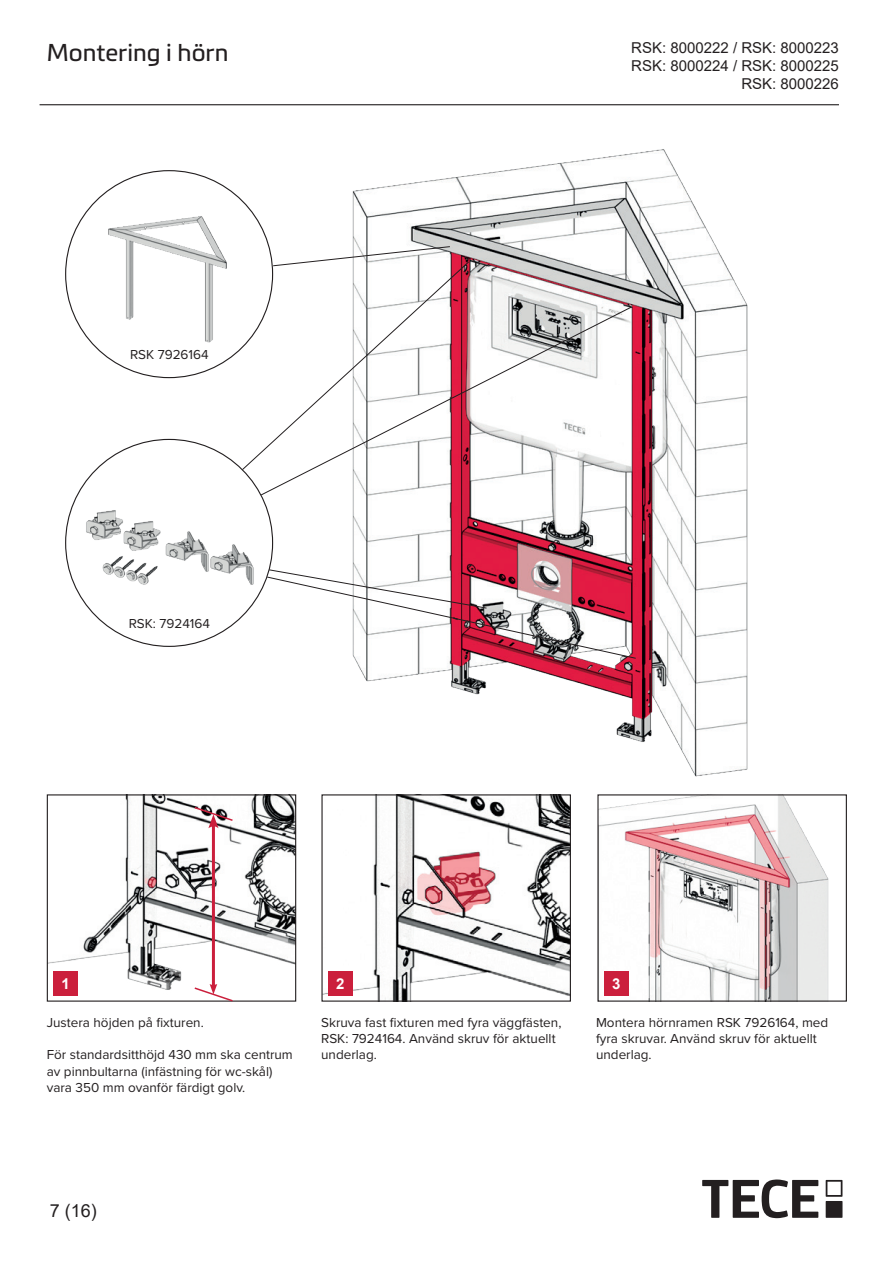
<style>
.page{position:relative;width:893px;height:1263px;background:#fff}
.page>*{position:absolute;margin:0;border:0;box-sizing:border-box;transform-origin:0 0}
.t1{font:24px "Metronic Pro";color:#231f20}
.t2{font:18px "Arial";color:#231f20}
.t3{font:15px/18px "Arial";color:#231f20;text-align:right}
.t4{font:700 15px "Arial";color:#fff}
.t5{font:13.5px/16.2px "Proxima Nova";color:#231f20}
</style>
<div class="page">
<img style="left:49px;top:796px;width:245px;height:200px">
<div style="left:47px;top:794px;width:249px;height:208px;border:1px solid #231f20"></div>
<img style="left:599px;top:796px;width:230px;height:204px">
<img style="left:323px;top:796px;width:246px;height:204px">
<div style="left:321px;top:794px;width:250px;height:208px;border:1px solid #231f20"></div>
<img style="left:352px;top:149px;width:396px;height:628px">
<img style="left:66px;top:171px;width:207px;height:193px">
<img style="left:66px;top:439px;width:207px;height:207px;border-radius:103px">
<div style="left:604px;top:971px;width:24px;height:24px;background:#cb1f3c"></div>
<div style="left:53px;top:971px;width:24px;height:24px;background:#cb1f3c"></div>
<div style="left:328px;top:971px;width:24px;height:24px;background:#cb1f3c"></div>
<hr style="left:212px;top:824px;width:3px;height:162px;background:#cb1f3c">
<svg style="left:193px;top:806px;width:41px;height:22px"></svg>
<svg style="left:193px;top:984px;width:41px;height:18px"></svg>
<svg style="left:313px;top:246px;width:137px;height:15px"></svg>
<svg style="left:242px;top:261px;width:227px;height:209px"></svg>
<svg style="left:261px;top:306px;width:371px;height:189px"></svg>
<svg style="left:267px;top:569px;width:369px;height:90px"></svg>
<div style="left:826px;top:1201px;width:16px;height:17px;background:#231f20"></div>
<svg style="left:826px;top:1180px;width:16px;height:17px"></svg>
<svg style="left:702px;top:1179px;width:116px;height:39px"></svg>
<hr style="left:40px;top:104px;width:799px;height:1px;background:#231f20">
<h1 class="t1" style="left:47px;top:36px;width:183px">Montering i hörn</h1>
<p class="t3" style="left:631px;top:39px;width:209px">RSK: 8000222 / RSK: 8000223<br>RSK: 8000224 / RSK: 8000225<br>RSK: 8000226</p>
<p class="t5" style="left:130px;top:346px;width:80px">RSK 7926164</p>
<p class="t5" style="left:129px;top:614px;width:83px">RSK: 7924164</p>
<p class="t4" style="left:61px;top:973px;width:10px">1</p>
<p class="t4" style="left:336px;top:973px;width:10px">2</p>
<p class="t4" style="left:612px;top:973px;width:10px">3</p>
<p class="t5" style="left:47px;top:1014px;width:159px">Justera höjden på fixturen.</p>
<p class="t5" style="left:47px;top:1046px;width:248px">För standardsitthöjd 430 mm ska centrum av pinnbultarna (infästning för wc-skål) vara 350 mm ovanför färdigt golv.</p>
<p class="t5" style="left:321px;top:1014px;width:242px">Skruva fast fixturen med fyra väggfästen,<br>RSK: 7924164. Använd skruv för aktuellt underlag.</p>
<p class="t5" style="left:596px;top:1014px;width:234px">Montera hörnramen RSK 7926164, med fyra skruvar. Använd skruv för aktuellt underlag.</p>
<h2 class="t2" style="left:50px;top:1198px;width:49px">7 (16)</h2>
</div>
